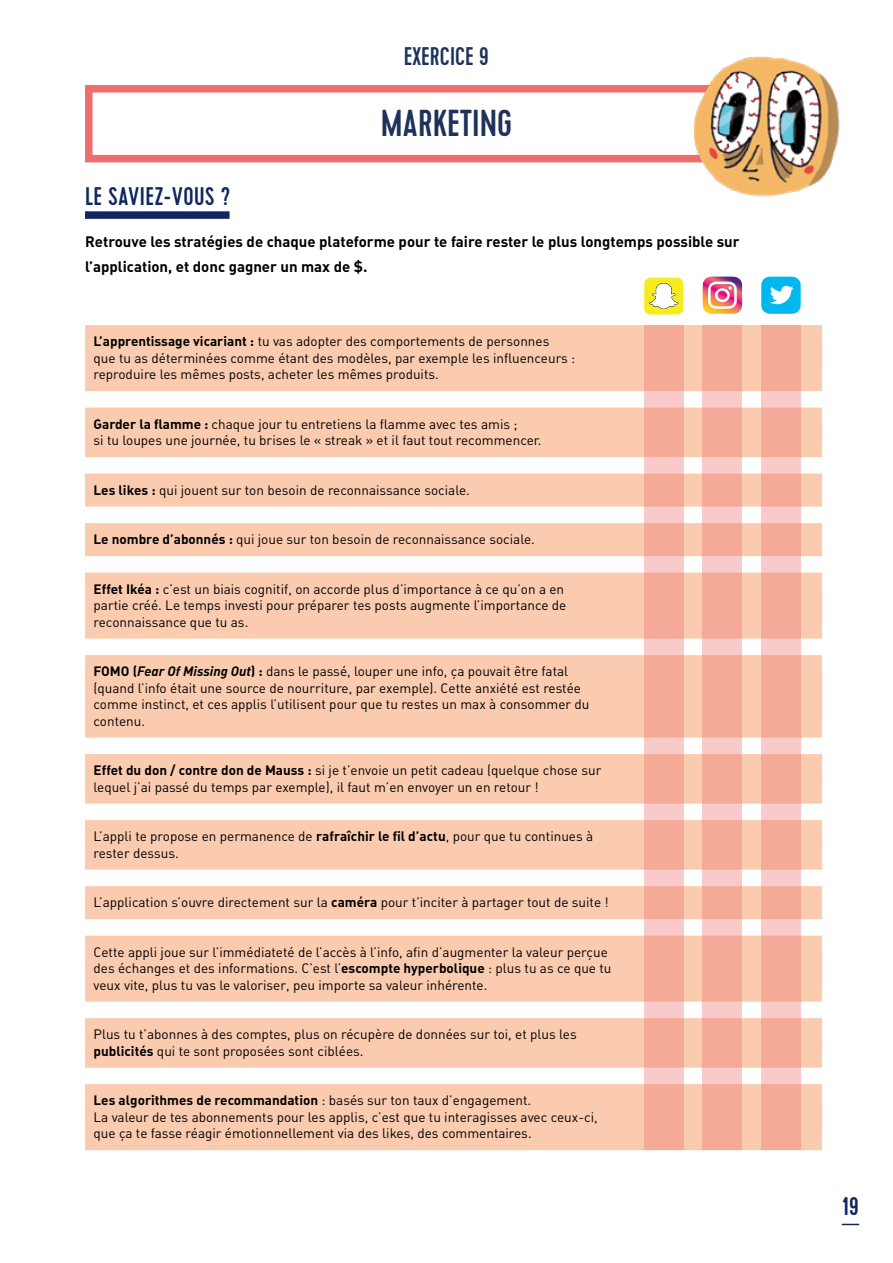
<style>
.page{position:relative;width:893px;height:1263px;background:#fff}
.page>*{position:absolute;margin:0;border:0;box-sizing:border-box;transform-origin:0 0}
.t1{font:500 37.5px "Cervo";color:#1f325a}
.t2{font:500 25.5px "Cervo";letter-spacing:.02em;color:#0f275e}
.t3{font:500 25.5px "Cervo";color:#1f325a}
.t4{font:15px/25.5px "DIN Bold Alternate";color:#000}
.t5{font:13.5px/16.5px "DIN Regular Alternate";color:#000}
.t6{font:13.5px "DIN Bold Alternate";color:#000}
.s1{font-family:"DIN Bold Alternate"}
.s2{font-family:"DIN Bold Italic Alt"}
.s3{font-family:"DIN Regular Alternate"}
</style>
<div class="page">
<svg style="left:842px;top:1224px;width:17px;height:1px"></svg>
<div style="left:85px;top:85px;width:723px;height:77px;border:8px solid #ed6e6d"></div>
<div style="left:85px;top:211px;width:145px;height:8px;background:#0f275e"></div>
<div style="left:85px;top:325px;width:737px;height:33px;background:#facbaf"></div>
<div style="left:85px;top:358px;width:737px;height:33px;background:#facbaf"></div>
<div style="left:85px;top:408px;width:737px;height:33px;background:#facbaf"></div>
<div style="left:85px;top:424px;width:737px;height:33px;background:#facbaf"></div>
<div style="left:85px;top:474px;width:737px;height:33px;background:#facbaf"></div>
<div style="left:85px;top:523px;width:737px;height:33px;background:#facbaf"></div>
<div style="left:85px;top:573px;width:737px;height:33px;background:#facbaf"></div>
<div style="left:85px;top:606px;width:737px;height:33px;background:#facbaf"></div>
<div style="left:85px;top:655px;width:737px;height:33px;background:#facbaf"></div>
<div style="left:85px;top:688px;width:737px;height:33px;background:#facbaf"></div>
<div style="left:85px;top:705px;width:737px;height:33px;background:#facbaf"></div>
<div style="left:85px;top:754px;width:737px;height:33px;background:#facbaf"></div>
<div style="left:85px;top:771px;width:737px;height:33px;background:#facbaf"></div>
<div style="left:85px;top:820px;width:737px;height:33px;background:#facbaf"></div>
<div style="left:85px;top:837px;width:737px;height:33px;background:#facbaf"></div>
<div style="left:85px;top:886px;width:737px;height:33px;background:#facbaf"></div>
<div style="left:85px;top:936px;width:737px;height:33px;background:#facbaf"></div>
<div style="left:85px;top:969px;width:737px;height:33px;background:#facbaf"></div>
<div style="left:85px;top:1018px;width:737px;height:33px;background:#facbaf"></div>
<div style="left:85px;top:1035px;width:737px;height:33px;background:#facbaf"></div>
<div style="left:85px;top:1084px;width:737px;height:33px;background:#facbaf"></div>
<div style="left:85px;top:1117px;width:737px;height:33px;background:#facbaf"></div>
<svg style="left:644px;top:277px;width:39px;height:38px"></svg>
<svg style="left:703px;top:277px;width:39px;height:37px"></svg>
<svg style="left:761px;top:277px;width:40px;height:37px"></svg>
<svg style="left:644px;top:325px;width:39px;height:825px;background:#f5b0a2"></svg>
<svg style="left:703px;top:325px;width:39px;height:825px;background:#f5b0a2"></svg>
<svg style="left:761px;top:325px;width:39px;height:825px;background:#f5b0a2"></svg>
<img style="left:651px;top:56px;width:189px;height:141px">
<h2 class="t3" style="left:404px;top:41px;width:87px">EXERCICE 9</h2>
<h1 class="t1" style="left:381px;top:101px;width:133px">MARKETING</h1>
<h2 class="t2" style="left:85px;top:181px;width:147px">LE SAVIEZ-VOUS ?</h2>
<p class="t4" style="left:85px;top:228px;width:656px">Retrouve les stratégies de chaque plateforme pour te faire rester le plus longtemps possible sur l’application, et donc gagner un max de $.</p>
<p class="t5" style="left:94px;top:333px;width:483px"><span class="s1">L’apprentissage vicariant :</span> tu vas adopter des comportements de personnes<br>que tu as déterminées comme étant des modèles, par exemple les influenceurs : reproduire les mêmes posts, acheter les mêmes produits.</p>
<p class="t5" style="left:94px;top:415px;width:450px"><span class="s1">Garder la flamme :</span> chaque jour tu entretiens la flamme avec tes amis ;<br>si tu loupes une journée, tu brises le « streak » et il faut tout recommencer.</p>
<p class="t5" style="left:94px;top:481px;width:378px"><span class="s1">Les likes :</span> qui jouent sur ton besoin de reconnaissance sociale.</p>
<p class="t5" style="left:94px;top:531px;width:443px"><span class="s1">Le nombre d’abonnés :</span> qui joue sur ton besoin de reconnaissance sociale.</p>
<p class="t5" style="left:94px;top:580px;width:474px"><span class="s1">Effet Ikéa :</span> c’est un biais cognitif, on accorde plus d’importance à ce qu’on a en partie créé. Le temps investi pour préparer tes posts augmente l’importance de reconnaissance que tu as.</p>
<p class="t5" style="left:94px;top:663px;width:497px"><span class="s1">FOMO (</span><span class="s2">Fear Of Missing Out</span><span class="s1">) :</span> dans le passé, louper une info, ça pouvait être fatal (quand l’info était une source de nourriture, par exemple). Cette anxiété est restée comme instinct, et ces applis l’utilisent pour que tu restes un max à consommer du contenu.</p>
<p class="t5" style="left:94px;top:762px;width:509px"><span class="s1">Effet du don / contre don de Mauss :</span> si je t’envoie un petit cadeau (quelque chose sur lequel j’ai passé du temps par exemple), il faut m’en envoyer un en retour !</p>
<p class="t5" style="left:94px;top:828px;width:501px">L’appli te propose en permanence de <span class="s1">rafraîchir le fil d’actu</span>, pour que tu continues à rester dessus.</p>
<p class="t5" style="left:94px;top:894px;width:517px">L’application s’ouvre directement sur la <span class="s1">caméra</span> pour t’inciter à partager tout de suite !</p>
<p class="t5" style="left:94px;top:943px;width:519px">Cette appli joue sur l’immédiateté de l’accès à l’info, afin d’augmenter la valeur perçue des échanges et des informations. C’est l’<span class="s1">escompte hyperbolique</span> : plus tu as ce que tu veux vite, plus tu vas le valoriser, peu importe sa valeur inhérente.</p>
<p class="t5" style="left:94px;top:1026px;width:485px">Plus tu t’abonnes à des comptes, plus on récupère de données sur toi, et plus les <span class="s1">publicités</span> qui te sont proposées sont ciblées.</p>
<p class="t6" style="left:94px;top:1092px;width:439px">Les algorithmes de recommandation <span class="s3">: basés sur ton taux d’engagement.</span></p>
<p class="t5" style="left:94px;top:1108px;width:506px">La valeur de tes abonnements pour les applis, c’est que tu interagisses avec ceux-ci, que ça te fasse réagir émotionnellement via des likes, des commentaires.</p>
<h2 class="t2" style="left:842px;top:1191px;width:19px">19</h2>
</div>
